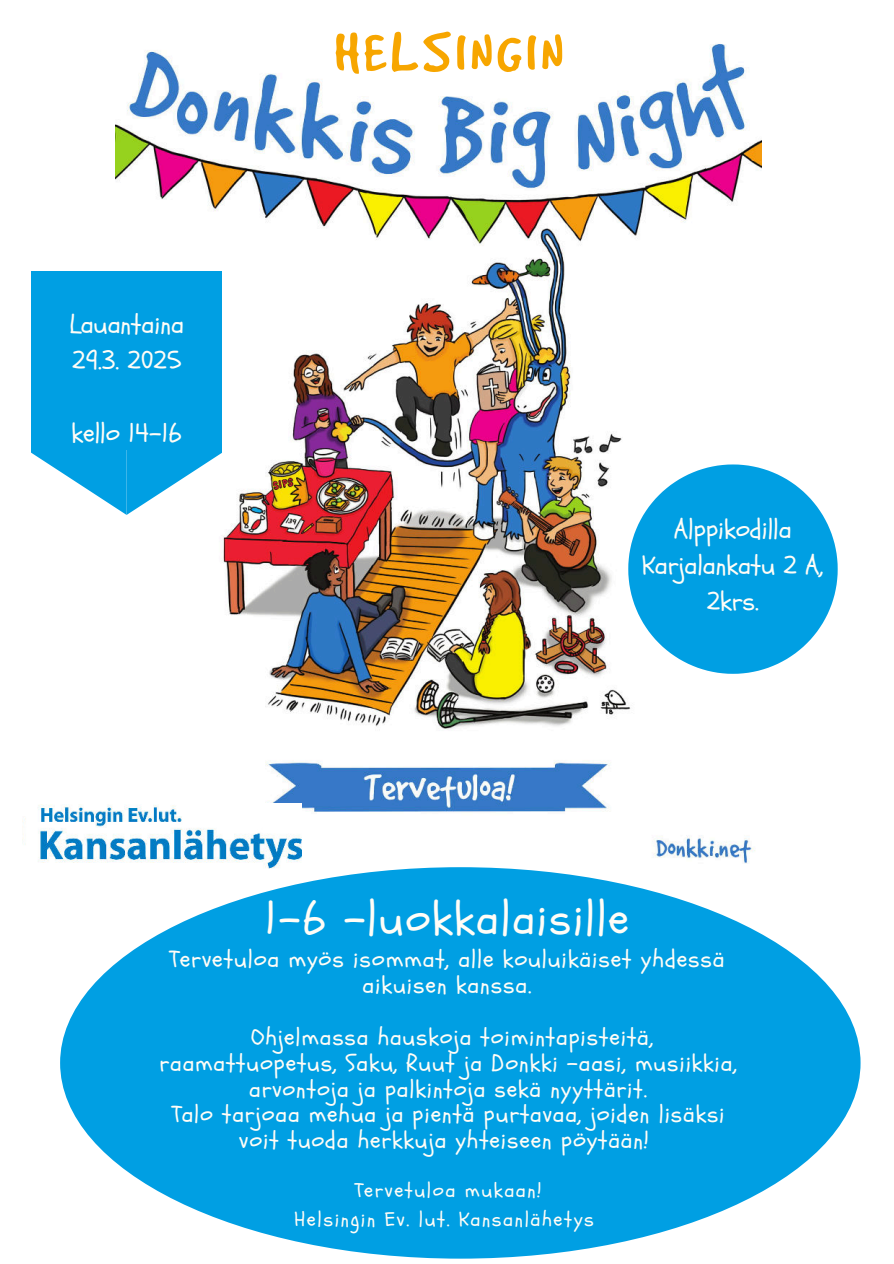
<style>
.page{position:relative;width:894px;height:1264px;background:#fff}
.page>*{position:absolute;margin:0;border:0;box-sizing:border-box;transform-origin:0 0}
.t1{font:63px "Good Dog";letter-spacing:.075em;color:#f7a600}
.t2{font:46.5px "Schoolbell";letter-spacing:.04em;color:#fffdf7}
.t3{font:26.4px/36px "Schoolbell";color:#fffdf7;text-align:center}
.t4{font:24px/25.8px "Schoolbell";letter-spacing:.04em;color:#fffdf7;text-align:center}
.t5{font:23.7px/25.7px "Schoolbell";letter-spacing:.04em;color:#fffdf7;text-align:center}
.t6{font:20.4px/29px "Schoolbell";letter-spacing:.08em;color:#fffdf7;text-align:center}
</style>
<div class="page">
<img style="left:115px;top:44px;width:646px;height:820px">
<svg style="left:61px;top:867px;width:798px;height:391px;fill:#009fe3"></svg>
<svg style="left:628px;top:464px;width:209px;height:209px"></svg>
<div style="left:32px;top:272px;width:190px;height:178px;background:#009fe3"></div>
<svg style="left:32px;top:450px;width:190px;height:64px"></svg>
<img style="left:23px;top:803px;width:278px;height:72px">
<p class="t3" style="left:69px;top:307px;width:116px;text-align:left">Lauantaina<br>29.3. 2025</p>
<p class="t3" style="left:71px;top:415px;width:112px">kello 14-16</p>
<h1 class="t1" style="left:334px;top:19px;width:229px">HELSINGIN</h1>
<p class="t3" style="left:642px;top:512px;width:183px">Alppikodilla<br>Karjalankatu 2 A,<br>2krs.</p>
<h2 class="t2" style="left:264px;top:888px;width:366px">1-6 -luokkalaisille</h2>
<p class="t4" style="left:169px;top:946px;width:556px">Tervetuloa myös isommat, alle kouluikäiset yhdessä aikuisen kanssa.</p>
<p class="t5" style="left:159px;top:1025px;width:578px">Ohjelmassa hauskoja toimintapisteitä, raamattuopetus, Saku, Ruut ja Donkki -aasi, musiikkia, arvontoja ja palkintoja sekä nyyttärit.<br>Talo tarjoaa mehua ja pientä purtavaa, joiden lisäksi voit tuoda herkkuja yhteiseen pöytään!</p>
<p class="t6" style="left:294px;top:1175px;width:301px">Tervetuloa mukaan!<br>Helsingin Ev. lut. Kansanlähetys</p>
</div>
